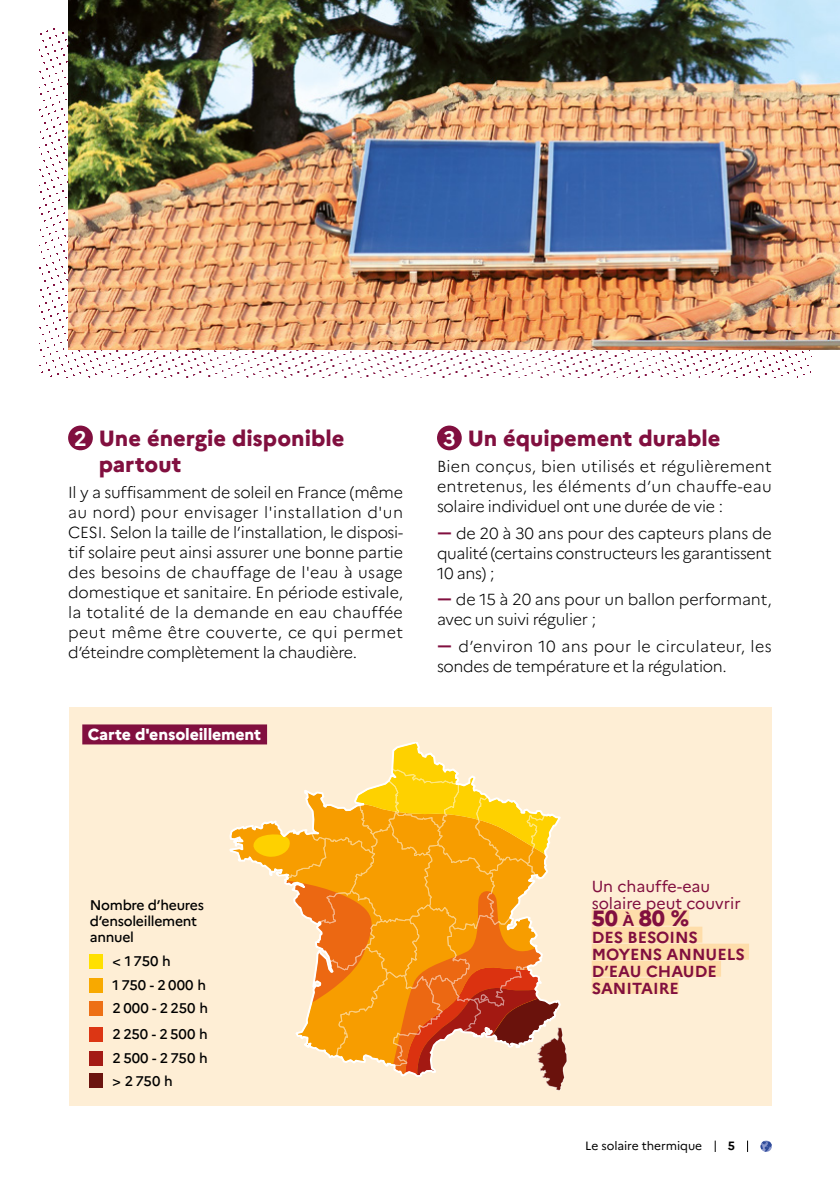
<style>
.page{position:relative;width:840px;height:1191px;background:#fff}
.page>*{position:absolute;margin:0;border:0;box-sizing:border-box;transform-origin:0 0}
.t1{font:800 22px/26px "Marianne";color:#810f3f}
.t2{font:300 16px/20px "Marianne";letter-spacing:-.02em;color:#000;text-align:justify}
.t3{font:700 16px/17px "Marianne";color:#810f3f}
.t4{font:16px/17px "Marianne";color:#810f3f}
.t5{font:800 16px "Marianne";letter-spacing:-.01em;color:#fff}
.t6{font:500 14px/16px "Marianne";letter-spacing:-.02em;color:#000}
.t7{font:500 14px/24.2px "Marianne";color:#000}
.t8{font:12px "Marianne";letter-spacing:-.005em;color:#000}
.t9{font:700 12px "Marianne";color:#000}
.s1{font-weight:700;font-size:21px;color:#fff}
.s2{font-weight:700;color:#810f3f}
.s3{font-weight:700;font-size:16px}
</style>
<div class="page">
<div style="left:69px;top:707px;width:702px;height:399px;background:#feeed5"></div>
<div style="left:82px;top:724px;width:185px;height:20px;background:#810f3f"></div>
<div style="left:68px;top:425px;width:25px;height:25px;background:#810f3f;border-radius:50%"></div>
<div style="left:437px;top:425px;width:24px;height:25px;background:#810f3f;border-radius:50%"></div>
<img style="left:40px;top:28px;width:771px;height:349px">
<img style="left:68px;top:0;width:771px;height:349px">
<div style="left:591px;top:909px;width:97px;height:16px;background:#feddaa"></div>
<div style="left:591px;top:926px;width:111px;height:16px;background:#feddaa"></div>
<div style="left:591px;top:943px;width:157px;height:16px;background:#feddaa"></div>
<div style="left:591px;top:960px;width:129px;height:16px;background:#feddaa"></div>
<div style="left:591px;top:977px;width:87px;height:16px;background:#feddaa"></div>
<svg style="left:760px;top:1140px;width:11px;height:12px"></svg>
<svg style="left:714px;top:1140px;width:1px;height:12px"></svg>
<svg style="left:228px;top:742px;width:334px;height:336px"></svg>
<div style="left:90px;top:954px;width:13px;height:14px;background:#ffe000"></div>
<div style="left:90px;top:978px;width:13px;height:14px;background:#f8a900"></div>
<div style="left:90px;top:1001px;width:13px;height:14px;background:#ed7016"></div>
<div style="left:90px;top:1027px;width:13px;height:14px;background:#dc3614"></div>
<div style="left:90px;top:1051px;width:13px;height:14px;background:#a41b16"></div>
<div style="left:90px;top:1073px;width:13px;height:14px;background:#6b140f"></div>
<h1 class="t1" style="left:99px;top:424px;width:247px;text-indent:-25px"><span class="s1">2</span> Une énergie disponible partout</h1>
<p class="t2" style="left:68px;top:481px;width:336px">Il y a suffisamment de soleil en France (même au nord) pour envisager l'installation d'un CESI. Selon la taille de l’installation, le disposi&shy;tif solaire peut ainsi assurer une bonne partie des besoins de chauffage de l'eau à usage domestique et sanitaire. En période estivale, la totalité de la demande en eau chauffée peut même être couverte, ce qui permet d’éteindre complètement la chaudière.</p>
<p class="t5" style="left:88px;top:721px;width:175px">Carte d'ensoleillement</p>
<h1 class="t1" style="left:443px;top:424px;width:279px"><span class="s1">3</span> Un équipement durable</h1>
<p class="t2" style="left:437px;top:455px;width:336px">Bien conçus, bien utilisés et régulièrement entretenus, les éléments d’un chauffe-eau solaire individuel ont une durée de vie :</p>
<p class="t2" style="left:437px;top:522px;width:336px"><span class="s2">-</span>de 20 à 30 ans pour des capteurs plans de qualité (certains constructeurs les garantissent 10 ans) ;</p>
<p class="t2" style="left:437px;top:588px;width:336px"><span class="s2">-</span>de 15 à 20 ans pour un ballon performant, avec un suivi régulier ;</p>
<p class="t2" style="left:437px;top:635px;width:336px"><span class="s2">-</span> d’environ 10 ans pour le circulateur, les sondes de température et la régulation.</p>
<p class="t6" style="left:90px;top:896px;width:115px">Nombre d’heures d’ensoleillement annuel</p>
<p class="t7" style="left:112px;top:948px;width:95px">&lt; 1 750 h<br>1 750 - 2 000 h</p>
<p class="t6" style="left:112px;top:994px;width:97px;line-height:25.2px;text-align:justify">2 000 - 2 250 h 2 250 - 2 500 h 2 500 - 2 750 h</p>
<p class="t6" style="left:112px;top:1071px;width:62px">&gt; 2 750 h</p>
<p class="t4" style="left:591px;top:876px;width:150px">Un chauffe-eau solaire peut couvrir</p>
<h1 class="t1" style="left:591px;top:903px;width:99px">50 <span class="s3">À</span> 80 %</h1>
<p class="t3" style="left:591px;top:927px;width:154px">DES BESOINS<br>MOYENS ANNUELS<br>D’EAU CHAUDE<br>SANITAIRE</p>
<p class="t8" style="left:585px;top:1137px;width:118px">Le solaire thermique</p>
<p class="t9" style="left:727px;top:1136px;width:9px">5</p>
</div>
